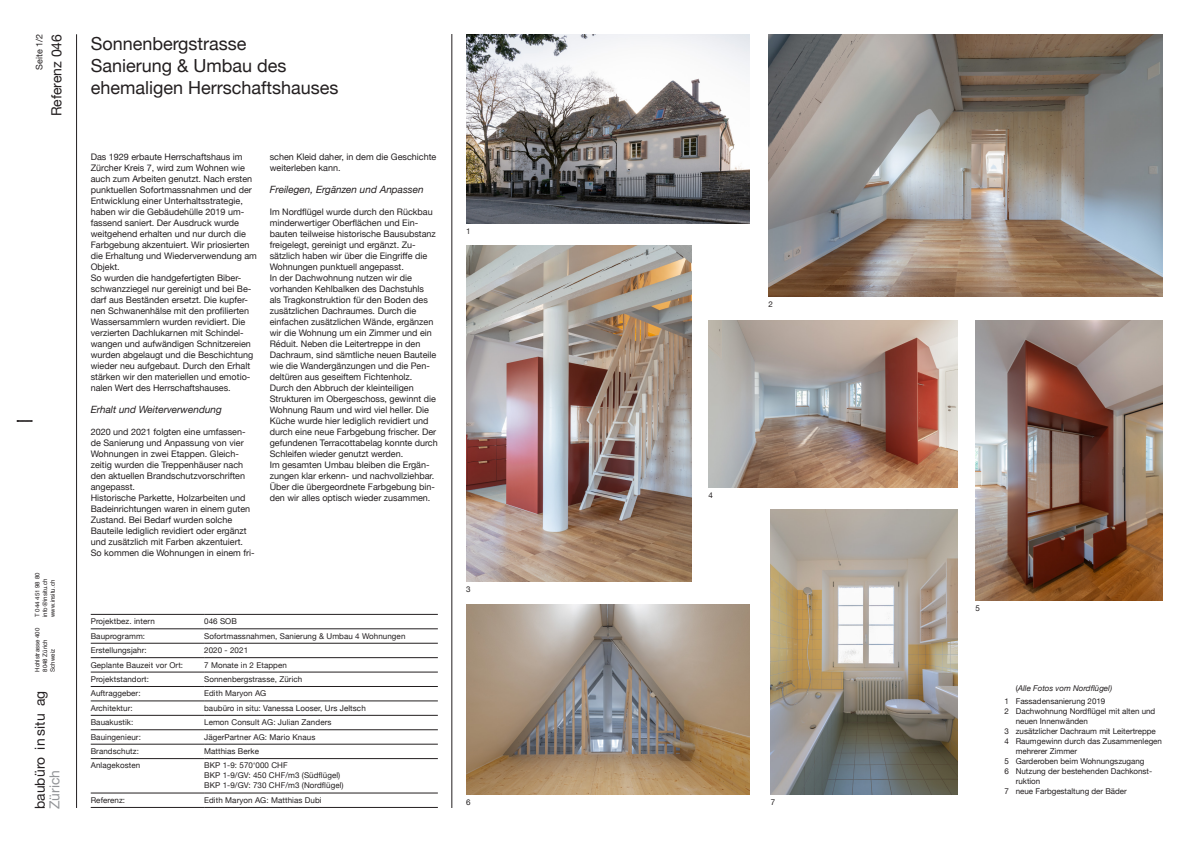
<style>
.page{position:relative;width:1191px;height:842px;background:#fff}
.page>*{position:absolute;margin:0;border:0;box-sizing:border-box;transform-origin:0 0}
.Titel{font:18px "Helvetica Neue";color:#231f20}
.Referenz___Nr{font:14px "Helvetica Neue";color:#231f20}
.t1{font:13.9px/14.7px "Helvetica Neue LT Pro";letter-spacing:.01em;color:#231f20}
.Untertitel___Zitat{font:italic 10px "Helvetica Neue";color:#231f20}
.Text{font:9px/11px "Helvetica Neue";color:#231f20}
.Seitenzahl{font:9px "Helvetica Neue";color:#231f20}
.Tabelle{font:8px "Helvetica Neue";letter-spacing:.01em;color:#231f20}
.Legende{font:8px/10px "Helvetica Neue";color:#231f20}
.Legende-2{font:italic 8px "Helvetica Neue";color:#231f20}
.t2{font:6.1px/7.6px "Helvetica";color:#231f20}
.s1{color:#939598}
.s2{font-style:normal}
</style>
<div class="page">
<hr style="left:91px;top:614px;width:113px;height:1px;background:#231f20">
<hr style="left:204px;top:614px;width:234px;height:1px;background:#231f20">
<hr style="left:91px;top:629px;width:113px;height:1px;background:#231f20">
<hr style="left:204px;top:629px;width:234px;height:1px;background:#231f20">
<hr style="left:91px;top:643px;width:113px;height:1px;background:#231f20">
<hr style="left:204px;top:643px;width:234px;height:1px;background:#231f20">
<hr style="left:91px;top:657px;width:113px;height:1px;background:#231f20">
<hr style="left:204px;top:657px;width:234px;height:1px;background:#231f20">
<hr style="left:91px;top:672px;width:113px;height:1px;background:#231f20">
<hr style="left:204px;top:672px;width:234px;height:1px;background:#231f20">
<hr style="left:91px;top:686px;width:113px;height:1px;background:#231f20">
<hr style="left:204px;top:686px;width:234px;height:1px;background:#231f20">
<hr style="left:91px;top:701px;width:113px;height:1px;background:#231f20">
<hr style="left:204px;top:701px;width:234px;height:1px;background:#231f20">
<hr style="left:91px;top:715px;width:113px;height:1px;background:#231f20">
<hr style="left:204px;top:715px;width:234px;height:1px;background:#231f20">
<hr style="left:91px;top:729px;width:113px;height:1px;background:#231f20">
<hr style="left:204px;top:729px;width:234px;height:1px;background:#231f20">
<hr style="left:91px;top:744px;width:113px;height:1px;background:#231f20">
<hr style="left:204px;top:744px;width:234px;height:1px;background:#231f20">
<hr style="left:91px;top:758px;width:113px;height:1px;background:#231f20">
<hr style="left:204px;top:758px;width:234px;height:1px;background:#231f20">
<hr style="left:91px;top:793px;width:113px;height:1px;background:#231f20">
<hr style="left:204px;top:793px;width:234px;height:1px;background:#231f20">
<hr style="left:91px;top:807px;width:113px;height:1px;background:#231f20">
<hr style="left:204px;top:807px;width:234px;height:1px;background:#231f20">
<img style="left:466px;top:34px;width:284px;height:189px">
<img style="left:466px;top:605px;width:284px;height:189px">
<img style="left:708px;top:321px;width:249px;height:166px">
<img style="left:466px;top:245px;width:225px;height:337px">
<img style="left:770px;top:509px;width:187px;height:285px">
<img style="left:975px;top:320px;width:187px;height:281px">
<img style="left:768px;top:34px;width:394px;height:263px">
<hr style="left:451px;top:34px;width:1px;height:774px;background:#231f20">
<hr style="left:76px;top:34px;width:1px;height:774px;background:#231f20">
<svg style="left:17px;top:421px;width:15px;height:1px"></svg>
<p class="Seitenzahl" style="left:33px;top:70px;width:37px;rotate:-90deg">Seite 1/2</p>
<p class="Referenz___Nr" style="left:46px;top:116px;width:84px;rotate:-90deg">Referenz 046</p>
<p class="t2" style="left:34px;top:610px;width:46px;rotate:-90deg">T 044 451 98 80 info@ nsitu.ch www. nsitu.ch</p>
<p class="t2" style="left:34px;top:617px;width:46px;rotate:-90deg">T 044 451 98 80 info@insitu.ch www.insitu.ch</p>
<p class="t2" style="left:34px;top:665px;width:46px;rotate:-90deg">Hohlstrasse 400<br>8048 Zürich<br>Schweiz</p>
<p class="t2" style="left:34px;top:672px;width:46px;rotate:-90deg">Hohlstrasse 400<br>8048 Zürich<br>Schweiz</p>
<p class="t1" style="left:32px;top:809px;width:120px;rotate:-90deg">baubüro in situ ag<br><span class="s1">Zürich</span></p>
<p class="t1" style="left:32px;top:816px;width:120px;rotate:-90deg">baubüro in situ ag<br><span class="s1">Zürich</span></p>
<p class="Titel" style="left:91px;top:31px;width:157px">Sonnenbergstrasse</p>
<p class="Titel" style="left:91px;top:53px;width:197px">Sanierung &amp; Umbau des</p>
<p class="Titel" style="left:91px;top:75px;width:249px">ehemaligen Herrschaftshauses</p>
<p class="Text" style="left:91px;top:152px;width:168px">Das 1929 erbaute Herrschaftshaus im Zürcher Kreis 7, wird zum Wohnen wie auch zum Arbeiten genutzt. Nach ersten punktuellen Sofortmassnahmen und der Entwicklung einer Unterhaltsstrategie, haben wir die Gebäudehülle 2019 um&shy;fassend saniert. Der Ausdruck wurde weitgehend erhalten und nur durch die Farbgebung akzentuiert. Wir priosierten die Erhaltung und Wiederverwendung am Objekt.</p>
<p class="Text" style="left:91px;top:273px;width:164px">So wurden die handgefertigten Biber&shy;schwanzziegel nur gereinigt und bei Be&shy;darf aus Beständen ersetzt. Die kupfer&shy;nen Schwanenhälse mit den profilierten Wassersammlern wurden revidiert. Die verzierten Dachlukarnen mit Schindel&shy;wangen und aufwändigen Schnitzereien wurden abgelaugt und die Beschichtung wieder neu aufgebaut. Durch den Erhalt stärken wir den materiellen und emotio&shy;nalen Wert des Herrschaftshauses.</p>
<p class="Untertitel___Zitat" style="left:91px;top:403px;width:133px">Erhalt und Weiterverwendung</p>
<p class="Text" style="left:91px;top:427px;width:156px">2020 und 2021 folgten eine umfassen&shy;de Sanierung und Anpassung von vier Wohnungen in zwei Etappen. Gleich&shy;zeitig wurden die Treppenhäuser nach den aktuellen Brandschutzvorschriften angepasst.</p>
<p class="Text" style="left:91px;top:493px;width:165px">Historische Parkette, Holzarbeiten und Badeinrichtungen waren in einem guten Zustand. Bei Bedarf wurden solche Bauteile lediglich revidiert oder ergänzt und zusätzlich mit Farben akzentuiert.<br>So kommen die Wohnungen in einem fri-</p>
<p class="Text" style="left:270px;top:152px;width:168px">schen Kleid daher, in dem die Geschichte weiterleben kann.</p>
<p class="Untertitel___Zitat" style="left:270px;top:183px;width:155px">Freilegen, Ergänzen und Anpassen</p>
<p class="Text" style="left:270px;top:207px;width:168px">Im Nordflügel wurde durch den Rückbau minderwertiger Oberflächen und Ein&shy;bauten teilweise historische Bausubstanz freigelegt, gereinigt und ergänzt. Zu&shy;sätzlich haben wir über die Eingriffe die Wohnungen punktuell angepasst.</p>
<p class="Text" style="left:270px;top:273px;width:168px">In der Dachwohnung nutzen wir die vorhanden Kehlbalken des Dachstuhls als Tragkonstruktion für den Boden des zusätzlichen Dachraumes. Durch die einfachen zusätzlichen Wände, ergänzen wir die Wohnung um ein Zimmer und ein Réduit. Neben die Leitertreppe in den Dachraum, sind sämtliche neuen Bauteile wie die Wandergänzungen und die Pen&shy;deltüren aus geseiftem Fichtenholz.</p>
<p class="Text" style="left:270px;top:383px;width:169px">Durch den Abbruch der kleinteiligen Strukturen im Obergeschoss, gewinnt die Wohnung Raum und wird viel heller. Die Küche wurde hier lediglich revidiert und durch eine neue Farbgebung frischer. Der gefundenen Terracottabelag konnte durch Schleifen wieder genutzt werden.</p>
<p class="Text" style="left:270px;top:460px;width:167px">Im gesamten Umbau bleiben die Ergän&shy;zungen klar erkenn- und nachvollziehbar.<br>Über die übergeordnete Farbgebung bin&shy;den wir alles optisch wieder zusammen.</p>
<p class="Tabelle" style="left:91px;top:616px;width:66px">Projektbez. intern</p>
<p class="Tabelle" style="left:204px;top:616px;width:34px">046 SOB</p>
<p class="Tabelle" style="left:91px;top:630px;width:56px">Bauprogramm:</p>
<p class="Tabelle" style="left:204px;top:630px;width:203px">Sofortmassnahmen, Sanierung &amp; Umbau 4 Wohnungen</p>
<p class="Tabelle" style="left:91px;top:644px;width:58px">Erstellungsjahr:</p>
<p class="Tabelle" style="left:204px;top:644px;width:45px">2020 - 2021</p>
<p class="Tabelle" style="left:91px;top:659px;width:94px">Geplante Bauzeit vor Ort:</p>
<p class="Tabelle" style="left:204px;top:659px;width:84px">7 Monate in 2 Etappen</p>
<p class="Tabelle" style="left:91px;top:673px;width:60px">Projektstandort:</p>
<p class="Tabelle" style="left:204px;top:673px;width:100px">Sonnenbergstrasse, Zürich</p>
<p class="Tabelle" style="left:91px;top:688px;width:51px">Auftraggeber:</p>
<p class="Tabelle" style="left:204px;top:688px;width:64px">Edith Maryon AG</p>
<p class="Tabelle" style="left:91px;top:702px;width:43px">Architektur:</p>
<p class="Tabelle" style="left:204px;top:702px;width:163px">baubüro in situ: Vanessa Looser, Urs Jeltsch</p>
<p class="Tabelle" style="left:91px;top:717px;width:44px">Bauakustik:</p>
<p class="Tabelle" style="left:204px;top:717px;width:129px">Lemon Consult AG: Julian Zanders</p>
<p class="Tabelle" style="left:91px;top:731px;width:52px">Bauingenieur:</p>
<p class="Tabelle" style="left:204px;top:731px;width:113px">JägerPartner AG: Mario Knaus</p>
<p class="Tabelle" style="left:91px;top:745px;width:50px">Brandschutz:</p>
<p class="Tabelle" style="left:204px;top:745px;width:56px">Matthias Berke</p>
<p class="Tabelle" style="left:91px;top:760px;width:51px">Anlagekosten</p>
<p class="Tabelle" style="left:204px;top:760px;width:85px">BKP 1-9: 570‘000 CHF</p>
<p class="Tabelle" style="left:204px;top:770px;width:138px">BKP 1-9/GV: 450 CHF/m3 (Südflügel)</p>
<p class="Tabelle" style="left:204px;top:780px;width:141px">BKP 1-9/GV: 730 CHF/m3 (Nordflügel)</p>
<p class="Tabelle" style="left:91px;top:794px;width:36px">Referenz:</p>
<p class="Tabelle" style="left:204px;top:794px;width:119px">Edith Maryon AG: Matthias Dubi</p>
<p class="Legende" style="left:466px;top:226px;width:6px">1</p>
<p class="Legende" style="left:466px;top:585px;width:6px">3</p>
<p class="Legende" style="left:768px;top:300px;width:6px">2</p>
<p class="Legende" style="left:708px;top:490px;width:6px">4</p>
<p class="Legende" style="left:466px;top:797px;width:6px">6</p>
<p class="Legende" style="left:770px;top:797px;width:6px">7</p>
<p class="Legende" style="left:975px;top:604px;width:6px">5</p>
<p class="Legende-2" style="left:1015px;top:683px;width:98px"><span class="s2">(</span>Alle Fotos vom Nordflügel)</p>
<p class="Legende" style="left:1004px;top:697px;width:102px">1 Fassadensanierung 2019</p>
<p class="Legende" style="left:1015px;top:707px;width:141px;text-indent:-11px">2 Dachwohnung Nordflügel mit alten und neuen Innenwänden</p>
<p class="Legende" style="left:1004px;top:727px;width:153px">3 zusätzlicher Dachraum mit Leitertreppe</p>
<p class="Legende" style="left:1015px;top:737px;width:148px;text-indent:-11px">4 Raumgewinn durch das Zusammenlegen mehrerer Zimmer</p>
<p class="Legende" style="left:1004px;top:757px;width:142px">5 Garderoben beim Wohnungszugang</p>
<p class="Legende" style="left:1015px;top:767px;width:138px;text-indent:-11px">6 Nutzung der bestehenden Dachkonst&shy;ruktion</p>
<p class="Legende" style="left:1004px;top:787px;width:124px">7 neue Farbgestaltung der Bäder</p>
</div>
